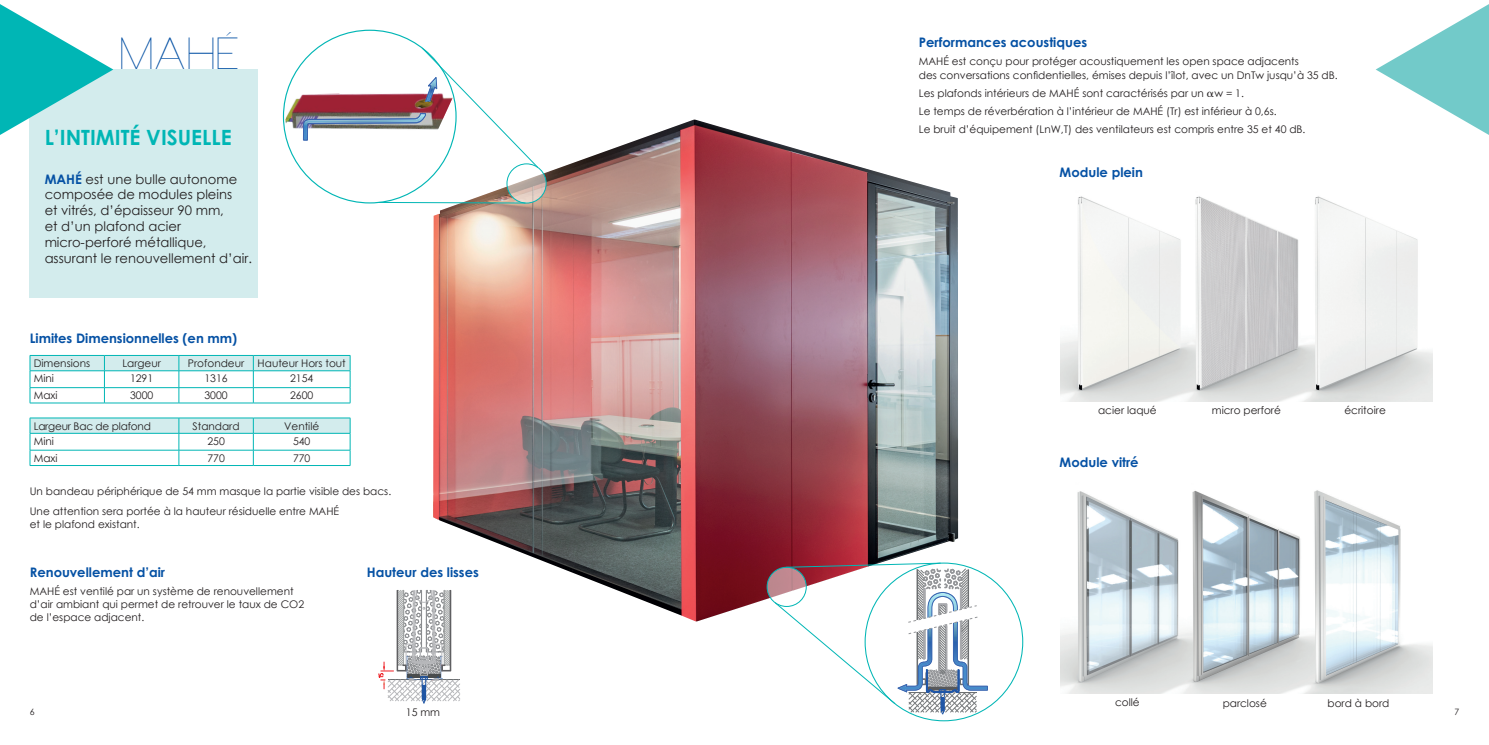
<style>
.page{position:relative;width:1489px;height:745px;background:#fff}
.page>*{position:absolute;margin:0;border:0;box-sizing:border-box;transform-origin:0 0}
.t1{font:100 43.75px "Neou";color:#0551a4}
.t2{font:700 21px "Century Gothic";color:#00b6b5}
.t3{font:13.12px/15.8px "Century Gothic";color:#231f20}
.t4{font:700 13.12px "Century Gothic";color:#0551a4}
.t5{font:10.5px/13.1px "Century Gothic";color:#231f20}
.t6{font:10.5px "Century Gothic";letter-spacing:-.02em;color:#231f20}
.t7{font:8.75px "Century Gothic";color:#231f20}
.s1{font-family:"Universal Std Greekw Math Pi";font-size:12.25px}
.s2{font-weight:700;color:#0551a4}
</style>
<div class="page">
<div style="left:30px;top:69px;width:228px;height:229px;background:#d3eced"></div>
<svg style="left:0;top:4px;width:113px;height:131px"></svg>
<svg style="left:1376px;top:4px;width:112px;height:131px"></svg>
<img style="left:1060px;top:196px;width:372px;height:205px">
<img style="left:1060px;top:490px;width:372px;height:203px">
<svg style="left:30px;top:355px;width:321px;height:47px"></svg>
<hr style="left:30px;top:402px;width:74px;height:1px;background:#00b6b5">
<hr style="left:104px;top:402px;width:75px;height:1px;background:#00b6b5">
<hr style="left:179px;top:402px;width:74px;height:1px;background:#00b6b5">
<hr style="left:253px;top:402px;width:97px;height:1px;background:#00b6b5">
<svg style="left:30px;top:417px;width:321px;height:48px"></svg>
<hr style="left:30px;top:465px;width:149px;height:1px;background:#00b6b5">
<hr style="left:179px;top:465px;width:74px;height:1px;background:#00b6b5">
<hr style="left:253px;top:465px;width:97px;height:1px;background:#00b6b5">
<img style="left:433px;top:119px;width:525px;height:502px">
<svg style="left:378px;top:588px;width:82px;height:115px"></svg>
<svg style="left:767px;top:567px;width:39px;height:39px"></svg>
<div style="left:766px;top:566px;width:40px;height:40px;border:1px solid #00b6b5;border-radius:50%"></div>
<svg style="left:773px;top:562px;width:216px;height:152px"></svg>
<svg style="left:507px;top:164px;width:39px;height:39px"></svg>
<div style="left:506px;top:163px;width:40px;height:40px;border:1px solid #00b6b5;border-radius:50%"></div>
<svg style="left:378px;top:201px;width:148px;height:3px"></svg>
<img style="left:285px;top:91px;width:18px;height:45px">
<img style="left:292px;top:91px;width:11px;height:33px">
<svg style="left:303px;top:47px;width:236px;height:121px"></svg>
<h1 class="t1" style="left:122px;top:32px;width:119px">MAHÉ</h1>
<p class="t4" style="left:918px;top:33px;width:170px">Performances acoustiques</p>
<p class="t5" style="left:918px;top:55px;width:420px">MAHÉ est conçu pour protéger acoustiquement les open space adjacents<br>des conversations confidentielles, émises depuis l’îlot, avec un DnTw jusqu’à 35 dB.</p>
<p class="t5" style="left:918px;top:84px;width:388px;line-height:18.1px">Les plafonds intérieurs de MAHÉ sont caractérisés par un <span class="s1">α</span>w = 1.<br>Le temps de réverbération à l’intérieur de MAHÉ (Tr) est inférieur à 0,6s.<br>Le bruit d’équipement (LnW,T) des ventilateurs est compris entre 35 et 40 dB.</p>
<h2 class="t2" style="left:45px;top:121px;width:188px">L’INTIMITÉ VISUELLE</h2>
<p class="t3" style="left:45px;top:171px;width:209px"><span class="s2">MAHÉ</span> est une bulle autonome composée de modules pleins<br>et vitrés, d’épaisseur 90 mm,<br>et d’un plafond acier micro-perforé métallique, assurant le renouvellement d’air.</p>
<p class="t4" style="left:1059px;top:162px;width:85px">Module plein</p>
<p class="t4" style="left:30px;top:327px;width:209px">Limites Dimensionnelles (en mm)</p>
<p class="t5" style="left:34px;top:356px;width:58px">Dimensions</p>
<p class="t5" style="left:122px;top:356px;width:40px">Largeur</p>
<p class="t5" style="left:188px;top:356px;width:58px">Profondeur</p>
<p class="t5" style="left:258px;top:356px;width:90px">Hauteur Hors tout</p>
<p class="t5" style="left:34px;top:371px;width:22px">Mini</p>
<p class="t5" style="left:130px;top:371px;width:25px">1291</p>
<p class="t5" style="left:204px;top:371px;width:25px">1316</p>
<p class="t5" style="left:290px;top:371px;width:25px">2154</p>
<p class="t5" style="left:34px;top:388px;width:25px">Maxi</p>
<p class="t5" style="left:130px;top:388px;width:25px">3000</p>
<p class="t5" style="left:204px;top:388px;width:25px">3000</p>
<p class="t5" style="left:290px;top:388px;width:25px">2600</p>
<p class="t6" style="left:34px;top:418px;width:119px">Largeur Bac de plafond</p>
<p class="t5" style="left:192px;top:419px;width:49px">Standard</p>
<p class="t5" style="left:284px;top:419px;width:37px">Ventilé</p>
<p class="t5" style="left:34px;top:434px;width:22px">Mini</p>
<p class="t5" style="left:207px;top:434px;width:19px">250</p>
<p class="t5" style="left:293px;top:434px;width:19px">540</p>
<p class="t5" style="left:34px;top:451px;width:25px">Maxi</p>
<p class="t5" style="left:207px;top:451px;width:19px">770</p>
<p class="t5" style="left:293px;top:451px;width:19px">770</p>
<p class="t5" style="left:30px;top:480px;width:363px;line-height:20.6px">Un bandeau périphérique de 54 mm masque la partie visible des bacs.<br>Une attention sera portée à la hauteur résiduelle entre MAHÉ</p>
<p class="t5" style="left:30px;top:517px;width:111px">et le plafond existant.</p>
<p class="t4" style="left:30px;top:561px;width:137px">Renouvellement d’air</p>
<p class="t5" style="left:30px;top:584px;width:276px">MAHÉ est ventilé par un système de renouvellement d’air ambiant qui permet de retrouver le taux de CO2 de l’espace adjacent.</p>
<p class="t4" style="left:367px;top:562px;width:114px">Hauteur des lisses</p>
<p class="t5" style="left:1098px;top:403px;width:60px">acier laqué</p>
<p class="t4" style="left:1059px;top:452px;width:81px">Module vitré</p>
<p class="t5" style="left:1211px;top:403px;width:70px">micro perforé</p>
<p class="t5" style="left:1344px;top:403px;width:43px">écritoire</p>
<p class="t5" style="left:1114px;top:695px;width:26px">collé</p>
<p class="t5" style="left:1222px;top:695px;width:46px">parclosé</p>
<p class="t5" style="left:1327px;top:695px;width:63px">bord à bord</p>
<p class="t5" style="left:406px;top:704px;width:36px">15 mm</p>
<p class="t7" style="left:30px;top:705px;width:6px">6</p>
<p class="t7" style="left:1454px;top:705px;width:6px">7</p>
</div>
